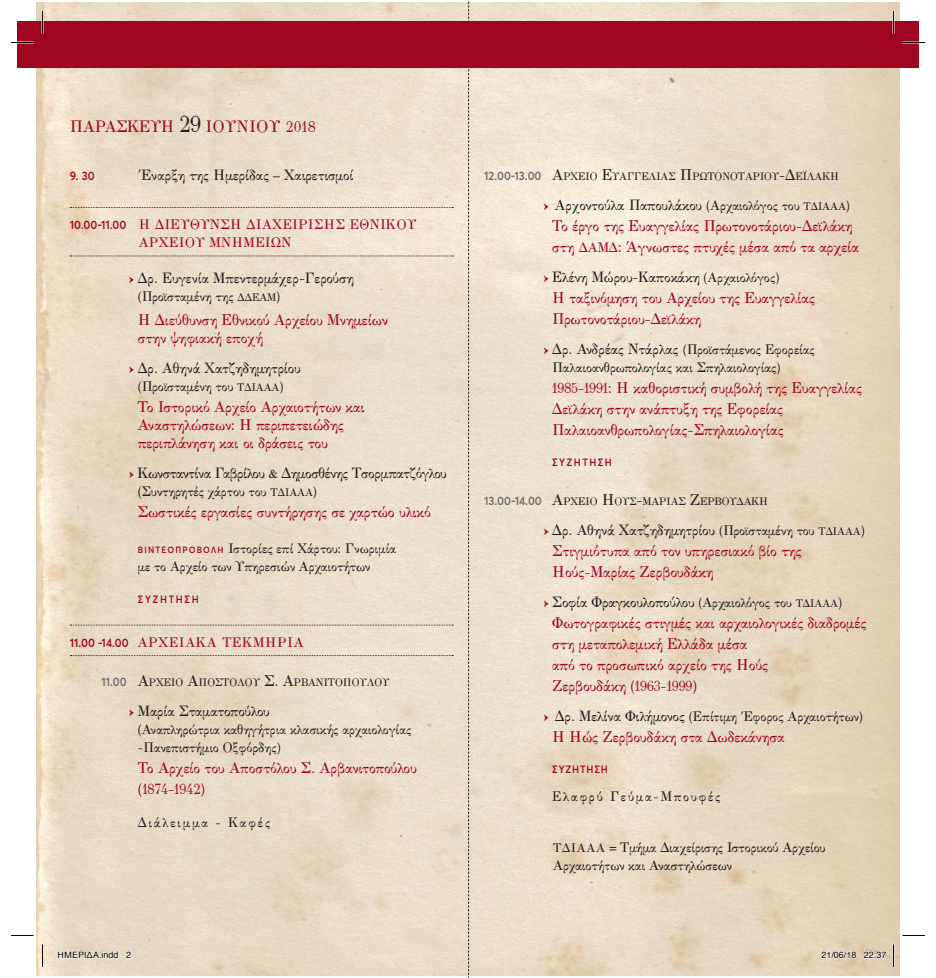
<style>
.page{position:relative;width:936px;height:978px;background:#fff}
.page>*{position:absolute;margin:0;border:0;box-sizing:border-box;transform-origin:0 0}
.t1{font:18px "E APLA";letter-spacing:.02em;color:#a10621}
.t2{font:16.95px/21px "E APLA";color:#a10621}
.t3{font:16.2px "E APLA";color:#231f20}
.t4{font:16.2px "E APLA";letter-spacing:-.02em;color:#231f20}
.t5{font:15px/18px "E APLA";color:#231f20}
.t6{font:15px/18px "E APLA";letter-spacing:.04em;color:#a10621}
.t7{font:15px "E APLA";letter-spacing:.12em;color:#231f20}
.t8{font:15px "E APLA";letter-spacing:.06em;color:#a10621}
.t9{font:600 12px "Averta";color:#6b6b6e;scale:.91 1}
.t10{font:600 12px "Averta";color:#a10621;scale:.91 1}
.t11{font:11.85px "E APLA";color:#231f20}
.t12{font:600 10.5px "Averta";letter-spacing:.165em;color:#a10621;scale:.91 1}
.t13{font:600 10.5px "Averta";letter-spacing:.145em;color:#a10621;scale:.91 1}
.t14{font:600 10.5px "Averta";letter-spacing:.085em;color:#a10621;scale:.91 1}
.t15{font:9px "Helvetica";color:#000}
.s1{font-size:27px;color:#231f20}
.s2{font-family:"Averta";font-weight:600;font-size:12px}
.s3{font-family:"Minion Pro";font-size:12px;color:#a10621}
.s4{font-size:12px}
.s5{font-family:"Averta";font-weight:600;font-size:9px;color:#a10621}
.s6{font-family:"E APLA";font-weight:400;font-size:16.95px;color:#231f20}
.s7{font-family:"E APLA";font-weight:400;font-size:11.85px;color:#231f20}
.s8{font-size:16.95px}
.s9{font-size:15px}
.s10{font-size:16.2px}
.s11{font-size:13.5px}
</style>
<div class="page">
<img style="left:37px;top:3px;width:862px;height:972px">
<svg style="left:70px;top:207px;width:383px;height:1px"></svg>
<svg style="left:70px;top:256px;width:383px;height:1px"></svg>
<svg style="left:70px;top:625px;width:383px;height:1px"></svg>
<svg style="left:70px;top:655px;width:383px;height:1px"></svg>
<svg style="left:468px;top:0;width:1px;height:978px"></svg>
<div style="left:17px;top:21px;width:901px;height:47px;background:#a10621"></div>
<hr style="left:892px;top:11px;width:2px;height:23px;background:#fff">
<hr style="left:892px;top:944px;width:2px;height:23px;background:#fff">
<svg style="left:11px;top:42px;width:23px;height:1px"></svg>
<svg style="left:902px;top:42px;width:22px;height:1px"></svg>
<svg style="left:11px;top:935px;width:23px;height:1px"></svg>
<svg style="left:902px;top:935px;width:22px;height:1px"></svg>
<svg style="left:42px;top:11px;width:1px;height:23px"></svg>
<svg style="left:42px;top:944px;width:1px;height:23px"></svg>
<svg style="left:893px;top:11px;width:1px;height:23px"></svg>
<svg style="left:893px;top:944px;width:1px;height:23px"></svg>
<svg style="left:58px;top:949px;width:61px;height:12px"></svg>
<svg style="left:126px;top:951px;width:5px;height:8px"></svg>
<svg style="left:821px;top:951px;width:35px;height:8px"></svg>
<svg style="left:863px;top:951px;width:23px;height:8px"></svg>
<p class="t1" style="left:70px;top:115px;width:247px">ΠΑΡΑΣΚΕΥΗ <span class="s1">29</span> ΙΟΥΝΊΟΥ 2018</p>
<p class="t10" style="left:70px;top:169px;width:29px">9. 30</p>
<p class="t3" style="left:138px;top:165px;width:217px">Έναρξη της Ημερίδας – Χαιρετισμοί</p>
<p class="t6" style="left:139px;top:215px;width:279px;text-indent:-69px"><span class="s2">10.00-11.00</span> Η ΔΙΕΎΘΥΝΣΗ ΔΙΑΧΕΊΡΙΣΗΣ ΕΘΝΙΚΟΎ<br>ΑΡΧΕΊΟΥ ΜΝΗΜΕΊΩΝ</p>
<p class="t3" style="left:129px;top:268px;width:226px"><span class="s3">→</span> Δρ. Ευγενία Μπεντερμάχερ-Γερούση</p>
<p class="t5" style="left:138px;top:287px;width:144px">(Προϊσταμένη της <span class="s4">ΔΔΕΑΜ</span>)</p>
<p class="t2" style="left:138px;top:310px;width:251px;line-height:18px">Η Διεύθυνση Εθνικού Αρχείου Μνημείων στην ψηφιακή εποχή</p>
<p class="t3" style="left:129px;top:358px;width:173px"><span class="s3">→</span> Δρ. Αθηνά Χατζηδημητρίου</p>
<p class="t5" style="left:138px;top:377px;width:148px">(Προϊσταμένη του <span class="s4">ΤΔΙΑΑΑ</span>)</p>
<p class="t2" style="left:138px;top:397px;width:229px;line-height:18px">Το Ιστορικό Αρχείο Αρχαιοτήτων και<br>Αναστηλώσεων: Η περιπετειώδης περιπλάνηση και οι δράσεις του</p>
<p class="t4" style="left:129px;top:463px;width:319px"><span class="s3">→</span> Κωνσταντίνα Γαβρίλου &amp; Δημοσθένης Τσορμπατζόγλου</p>
<p class="t5" style="left:138px;top:482px;width:181px">(Συντηρητές χάρτου του <span class="s4">ΤΔΙΑΑΑ</span>)</p>
<p class="t2" style="left:138px;top:501px;width:295px">Σωστικές εργασίες συντήρησης σε χαρτώο υλικό</p>
<p class="t5" style="left:138px;top:539px;width:260px"><span class="s5">ΒΙΝΤΕΟΠΡΟΒΟΛΉ</span> Ιστορίες επί Χάρτου: Γνωριμία με το Αρχείο των Υπηρεσιών Αρχαιοτήτων</p>
<p class="t12" style="left:138px;top:593px;width:68px">ΣΥΖΉ ΤΗΣΗ</p>
<p class="t8" style="left:70px;top:633px;width:235px"><span class="s2">11.00 -14.00</span> ΑΡΧΕΙΑΚΆ ΤΕΚΜΉΡΙΑ</p>
<p class="t9" style="left:101px;top:674px;width:61px">11.00 <span class="s6">Α</span><span class="s7">ρχείο</span></p>
<p class="t11" style="left:187px;top:675px;width:29px"><span class="s8">Α</span>ποστόλο</p>
<p class="t11" style="left:253px;top:675px;width:49px">υ <span class="s8">Σ. Α</span>ρβανιτο</p>
<p class="t11" style="left:343px;top:675px;width:18px">πούλο</p>
<p class="t11" style="left:382px;top:675px;width:9px">υ</p>
<p class="t3" style="left:129px;top:701px;width:142px"><span class="s3">→</span> Μαρία Σταματοπούλου</p>
<p class="t5" style="left:138px;top:720px;width:275px">(Αναπληρώτρια καθηγήτρια κλασικής αρχαιολογίας -Πανεπιστήμιο Οξφόρδης)</p>
<p class="t2" style="left:138px;top:756px;width:281px">Το Αρχείο του Αποστόλου Σ. Αρβανιτοπούλου (1874-1942)</p>
<p class="t7" style="left:138px;top:813px;width:134px">Διάλειμμα - Καφές</p>
<p class="t9" style="left:484px;top:168px;width:96px">12.00-13.00 <span class="s6">Α</span><span class="s7">ρχείο</span></p>
<p class="t11" style="left:601px;top:169px;width:26px"><span class="s8">Ε</span>υαγγελίας</p>
<p class="t11" style="left:679px;top:169px;width:21px"><span class="s8">Π</span>ρωτονοτάριο</p>
<p class="t11" style="left:772px;top:169px;width:44px">υ<span class="s8">-Δ</span>εϊλάκη</p>
<p class="t3" style="left:543px;top:195px;width:308px"><span class="s3">→</span> Αρχοντούλα Παπουλάκου <span class="s9">(Αρχαιολόγος του</span> <span class="s4">ΤΔΙΑΑΑ</span><span class="s9">)</span></p>
<p class="t2" style="left:552px;top:215px;width:308px">Το έργο της Ευαγγελίας Πρωτονοτάριου-Δεϊλάκη στη <span class="s9">ΔΑΜΔ</span>: Άγνωστες πτυχές μέσα από τα αρχεία</p>
<p class="t3" style="left:543px;top:267px;width:237px"><span class="s3">→</span> Ελένη Μώρου-Καποκάκη <span class="s9">(Αρχαιολόγος)</span></p>
<p class="t2" style="left:552px;top:287px;width:264px">Η ταξινόμηση του Αρχείου της Ευαγγελίας<br>Πρωτονοτάριου-Δεϊλάκη</p>
<p class="t5" style="left:552px;top:340px;width:264px;text-indent:-9px"><span class="s3">→</span> <span class="s10">Δρ. Ανδρέας Ντάρλας</span> (Προϊστάμενος Εφορείας<br>Παλαιοανθρωπολογίας και Σπηλαιολογίας)</p>
<p class="t2" style="left:552px;top:377px;width:311px">1985-1991: Η καθοριστική συμβολή της Ευαγγελίας<br>Δεϊλάκη στην ανάπτυξη της Εφορείας<br>Παλαιοανθρωπολογίας-Σπηλαιολογίας</p>
<p class="t13" style="left:552px;top:455px;width:67px">ΣΥΖΉΤΗΣΗ</p>
<p class="t9" style="left:484px;top:493px;width:96px">13.00-14.00 <span class="s6">Α</span><span class="s7">ρχείο</span></p>
<p class="t11" style="left:601px;top:494px;width:49px"><span class="s8">Η</span>ούς<span class="s8">-</span>μαριασ</p>
<p class="t11" style="left:689px;top:494px;width:19px"><span class="s8">Ζ</span>ερβο</p>
<p class="t11" style="left:729px;top:494px;width:16px">υδάκη</p>
<p class="t3" style="left:543px;top:520px;width:323px"><span class="s3">→</span> Δρ. Αθηνά Χατζηδημητρίου <span class="s9">(Προϊσταμένη του</span> <span class="s4">ΤΔΙΑΑΑ</span><span class="s9">)</span></p>
<p class="t2" style="left:552px;top:539px;width:251px">Στιγμιότυπα από τον υπηρεσιακό βίο της<br>Ηούς-Μαρίας Ζερβουδάκη</p>
<p class="t3" style="left:543px;top:592px;width:300px"><span class="s3">→</span> Σοφία Φραγκουλοπούλου <span class="s9">(Αρχαιολόγος του</span> <span class="s4">ΤΔΙΑΑΑ</span><span class="s9">)</span></p>
<p class="t2" style="left:552px;top:611px;width:316px">Φωτογραφικές στιγμές και αρχαιολογικές διαδρομές στη μεταπολεμική Ελλάδα μέσα<br>από το προσωπικό αρχείο της Ηούς<br>Ζερβουδάκη (1963-1999)</p>
<p class="t5" style="left:543px;top:707px;width:321px"><span class="s3">→</span> <span class="s10">Δρ. Μελίνα Φιλήμονος</span> (Επίτιμη Έφορος Αρχαιοτήτων)</p>
<p class="t2" style="left:552px;top:725px;width:234px">Η Ηώς Ζερβουδάκη στα Δωδεκάνησα</p>
<p class="t14" style="left:552px;top:763px;width:63px">ΣΥΖΉΤΗΣΗ</p>
<p class="t7" style="left:552px;top:787px;width:170px">Ελαφρύ Γεύμα-Μπουφές</p>
<p class="t5" style="left:553px;top:837px;width:274px"><span class="s11">ΤΔΙΑΑΑ</span> = Τμήμα Διαχείρισης Ιστορικού Αρχείου<br>Αρχαιοτήτων και Αναστηλώσεων</p>
<p class="t15" style="left:58px;top:948px;width:75px">ΗΜΕΡΙΔΑ.indd 2</p>
<p class="t15" style="left:821px;top:948px;width:67px">21/06/18 22:37</p>
</div>
